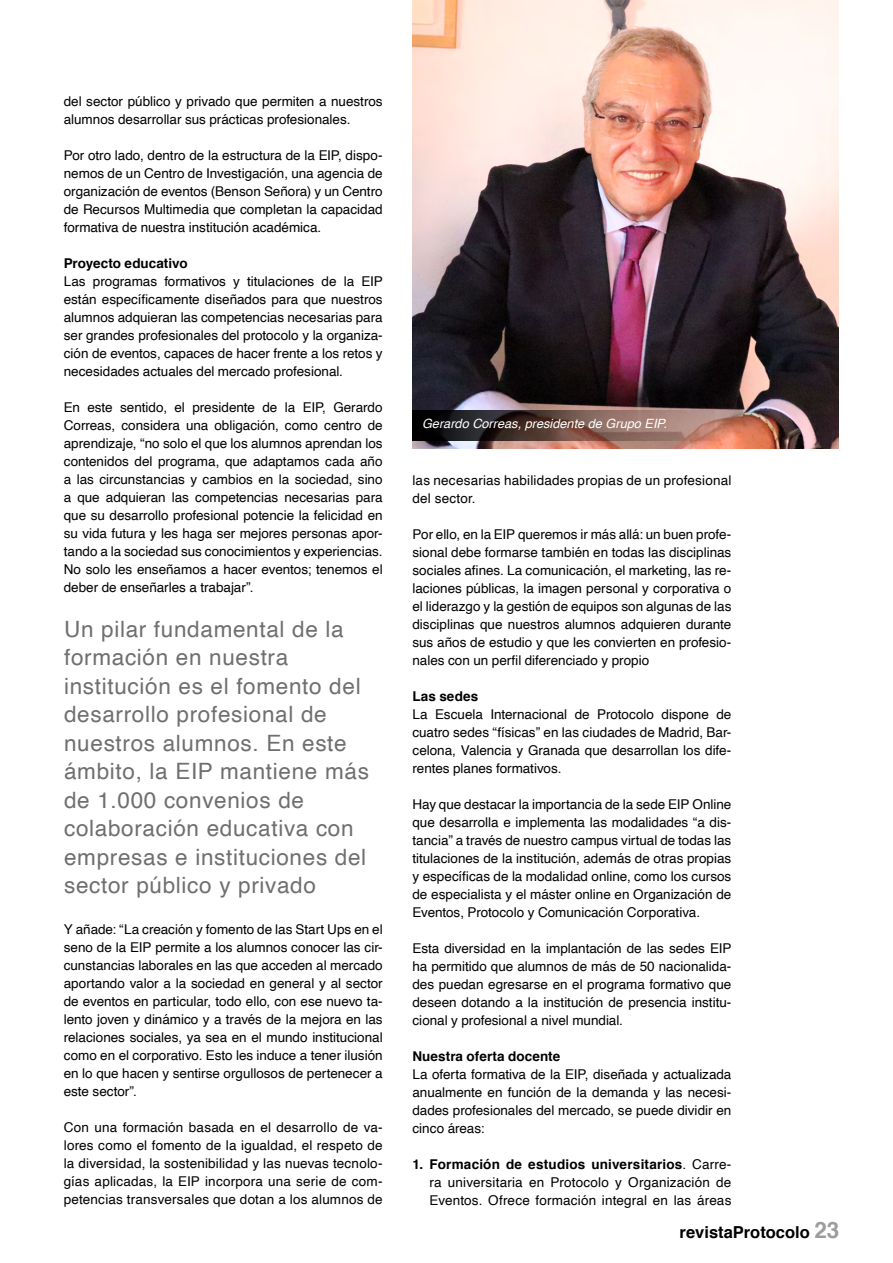
<style>
.page{position:relative;width:893px;height:1263px;background:#fff}
.page>*{position:absolute;margin:0;border:0;box-sizing:border-box;transform-origin:0 0}
.t1{font:22.5px/28.5px "Helvetica";letter-spacing:.03em;color:#706f6f}
.t2{font:700 16.5px "Helvetica";color:#000}
.t3{font:13.5px/18px "Helvetica";color:#000;text-align:justify}
.t4{font:700 13.5px "Helvetica";letter-spacing:.005em;color:#000}
.t5{font:italic 12.75px "Helvetica";color:#fff}
.s1{font-weight:700}
.s2{font-size:22.5px;color:#9d9d9c}
</style>
<div class="page">
<img style="left:412px;top:0;width:427px;height:449px">
<svg style="left:412px;top:410px;width:302px;height:30px"></svg>
<p class="t3" style="left:64px;top:92px;width:320px">del sector público y privado que permiten a nuestros alumnos desarrollar sus prácticas profesionales.</p>
<p class="t3" style="left:64px;top:146px;width:320px">Por otro lado, dentro de la estructura de la EIP, dispo&shy;nemos de un Centro de Investigación, una agencia de organización de eventos (Benson Señora) y un Centro de Recursos Multimedia que completan la capacidad formativa de nuestra institución académica.</p>
<p class="t4" style="left:64px;top:252px;width:125px">Proyecto educativo</p>
<p class="t3" style="left:64px;top:272px;width:320px">Las programas formativos y titulaciones de la EIP están específicamente diseñados para que nuestros alumnos adquieran las competencias necesarias para ser grandes profesionales del protocolo y la organiza&shy;ción de eventos, capaces de hacer frente a los retos y necesidades actuales del mercado profesional.</p>
<p class="t3" style="left:64px;top:398px;width:320px">En este sentido, el presidente de la EIP, Gerardo Correas, considera una obligación, como centro de aprendizaje, “no solo el que los alumnos aprendan los contenidos del programa, que adaptamos cada año a las circunstancias y cambios en la sociedad, sino a que adquieran las competencias necesarias para que su desarrollo profesional potencie la felicidad en su vida futura y les haga ser mejores personas apor&shy;tando a la sociedad sus conocimientos y experiencias.<br>No solo les enseñamos a hacer eventos; tenemos el deber de enseñarles a trabajar”.</p>
<p class="t1" style="left:64px;top:615px;width:306px">Un pilar fundamental de la formación en nuestra institución es el fomento del desarrollo profesional de nuestros alumnos. En este ámbito, la EIP mantiene más de 1.000 convenios de colaboración educativa con empresas e instituciones del sector público y privado</p>
<p class="t3" style="left:64px;top:920px;width:320px">Y añade: “La creación y fomento de las Start Ups en el seno de la EIP permite a los alumnos conocer las cir&shy;cunstancias laborales en las que acceden al mercado aportando valor a la sociedad en general y al sector de eventos en particular, todo ello, con ese nuevo ta&shy;lento joven y dinámico y a través de la mejora en las relaciones sociales, ya sea en el mundo institucional como en el corporativo. Esto les induce a tener ilusión en lo que hacen y sentirse orgullosos de pertenecer a este sector”.</p>
<p class="t3" style="left:64px;top:1118px;width:320px">Con una formación basada en el desarrollo de va&shy;lores como el fomento de la igualdad, el respeto de la diversidad, la sostenibilidad y las nuevas tecnolo&shy;gías aplicadas, la EIP incorpora una serie de com&shy;petencias transversales que dotan a los alumnos de</p>
<p class="t5" style="left:422px;top:414px;width:246px">Gerardo Correas, presidente de Grupo EIP.</p>
<p class="t3" style="left:412px;top:471px;width:320px">las necesarias habilidades propias de un profesional del sector.</p>
<p class="t3" style="left:412px;top:525px;width:320px">Por ello, en la EIP queremos ir más allá: un buen profe&shy;sional debe formarse también en todas las disciplinas sociales afines. La comunicación, el marketing, las re&shy;laciones públicas, la imagen personal y corporativa o el liderazgo y la gestión de equipos son algunas de las disciplinas que nuestros alumnos adquieren durante sus años de estudio y que les convierten en profesio&shy;nales con un perfil diferenciado y propio</p>
<p class="t4" style="left:412px;top:685px;width:67px">Las sedes</p>
<p class="t3" style="left:412px;top:705px;width:320px">La Escuela Internacional de Protocolo dispone de cuatro sedes “físicas” en las ciudades de Madrid, Bar&shy;celona, Valencia y Granada que desarrollan los dife&shy;rentes planes formativos.</p>
<p class="t3" style="left:412px;top:795px;width:320px">Hay que destacar la importancia de la sede EIP Online que desarrolla e implementa las modalidades “a dis&shy;tancia” a través de nuestro campus virtual de todas las titulaciones de la institución, además de otras propias y específicas de la modalidad online, como los cursos de especialista y el máster online en Organización de Eventos, Protocolo y Comunicación Corporativa.</p>
<p class="t3" style="left:412px;top:939px;width:320px">Esta diversidad en la implantación de las sedes EIP ha permitido que alumnos de más de 50 nacionalida&shy;des puedan egresarse en el programa formativo que deseen dotando a la institución de presencia institu&shy;cional y profesional a nivel mundial.</p>
<p class="t4" style="left:412px;top:1045px;width:149px">Nuestra oferta docente</p>
<p class="t3" style="left:412px;top:1065px;width:320px">La oferta formativa de la EIP, diseñada y actualizada anualmente en función de la demanda y las necesi&shy;dades profesionales del mercado, se puede dividir en cinco áreas:</p>
<p class="t3" style="left:429px;top:1155px;width:303px;text-indent:-17px"><span class="s1">1. Formación de estudios universitarios</span>. Carre&shy;ra universitaria en Protocolo y Organización de Eventos. Ofrece formación integral en las áreas</p>
<p class="t2" style="left:680px;top:1219px;width:161px">revistaProtocolo <span class="s2">23</span></p>
</div>
